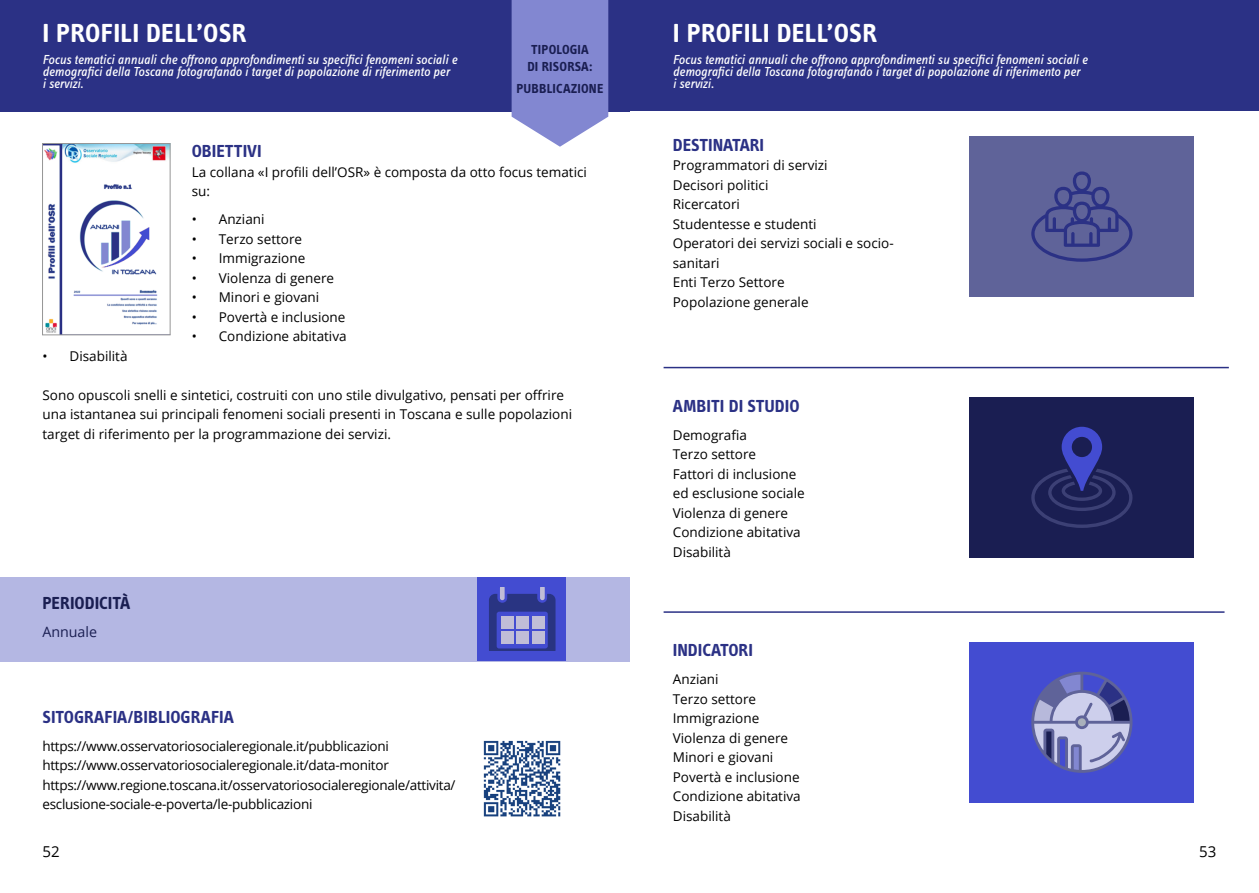
<style>
.page{position:relative;width:1259px;height:893px;background:#fff}
.page>*{position:absolute;margin:0;border:0;box-sizing:border-box;transform-origin:0 0}
.TITOLO_scheda{font:700 27px "Info Text Pro";letter-spacing:.01em;color:#fff}
.titolo_SEZIONE_scheda_blu{font:700 18px "Info Text Pro";color:#2b3185}
.titolo_SEZIONE_scheda_blu-2{font:700 18px "Info Text Pro";color:#1a1e52}
.t1{font:15px "Open Sans";color:#000}
.CORPO_DEL_TESTO{font:14.25px "Open Sans";color:#1a1e52}
.CORPO_DEL_TESTO-2{font:13.5px/19.5px "Open Sans";color:#000}
.SOTTOTITOLO_scheda_TRE_righe{font:italic 13.5px/12px "Info Text Pro";letter-spacing:-.005em;color:#fff}
.CORPO_DEL_TESTO-3{font:13.5px/19.5px "Open Sans";letter-spacing:-.02em;color:#000}
.titolo_SEZIONE_scheda_blu-3{font:13.5px/19.5px "Open Sans";color:#000}
.testo_LINGUETTA_blu{font:700 13.5px "Info Text Pro";letter-spacing:.01em;color:#1a1e52}
</style>
<div class="page">
<div style="left:969px;top:397px;width:225px;height:160px;background:#1a1e52"></div>
<svg style="left:1031px;top:427px;width:101px;height:101px"></svg>
<div style="left:0;top:577px;width:629px;height:85px;background:#b4b7e3"></div>
<div style="left:0;top:0;width:629px;height:111px;background:#2b3185"></div>
<svg style="left:511px;top:0;width:97px;height:147px;background:#8e93d5"></svg>
<img style="left:44px;top:145px;width:124px;height:188px">
<div style="left:42px;top:143px;width:128px;height:192px;border:1px solid #969696"></div>
<img style="left:483px;top:740px;width:78px;height:77px">
<div style="left:477px;top:578px;width:89px;height:83px;background:#434cd1"></div>
<svg style="left:489px;top:587px;width:66px;height:64px"></svg>
<div style="left:501px;top:616px;width:12px;height:12px;background:#c0bdd7"></div>
<div style="left:516px;top:616px;width:12px;height:12px;background:#c0bdd7"></div>
<div style="left:501px;top:631px;width:12px;height:13px;background:#c0bdd7"></div>
<div style="left:516px;top:631px;width:12px;height:13px;background:#c0bdd7"></div>
<div style="left:532px;top:616px;width:12px;height:12px;background:#c0bdd7"></div>
<div style="left:532px;top:631px;width:12px;height:13px;background:#c0bdd7"></div>
<div style="left:630px;top:1px;width:629px;height:110px;background:#2b3185"></div>
<hr style="left:663px;top:367px;width:565px;height:1px;background:#2b3185">
<hr style="left:663px;top:611px;width:561px;height:2px;background:#2b3185">
<div style="left:969px;top:137px;width:225px;height:160px;background:#5f6399"></div>
<svg style="left:1031px;top:171px;width:101px;height:91px"></svg>
<div style="left:969px;top:642px;width:225px;height:160px;background:#434cd1"></div>
<svg style="left:1031px;top:672px;width:101px;height:101px"></svg>
<p class="TITOLO_scheda" style="left:42px;top:16px;width:206px">I PROFILI DELL’OSR</p>
<p class="SOTTOTITOLO_scheda_TRE_righe" style="left:42px;top:53px;width:416px">Focus tematici annuali che offrono approfondimenti su specifici fenomeni sociali e demografici della Toscana fotografando i target di popolazione di riferimento per<br>i servizi.</p>
<p class="testo_LINGUETTA_blu" style="left:531px;top:42px;width:59px">TIPOLOGIA</p>
<p class="testo_LINGUETTA_blu" style="left:527px;top:58px;width:67px">DI RISORSA:</p>
<p class="testo_LINGUETTA_blu" style="left:516px;top:81px;width:88px">PUBBLICAZIONE</p>
<p class="titolo_SEZIONE_scheda_blu" style="left:192px;top:140px;width:71px">OBIETTIVI</p>
<p class="titolo_SEZIONE_scheda_blu-3" style="left:192px;top:162px;width:397px">La collana «I profili dell’OSR» è composta da otto focus tematici su:</p>
<p class="CORPO_DEL_TESTO-2" style="left:192px;top:209px;width:74px">• Anziani</p>
<p class="CORPO_DEL_TESTO-2" style="left:192px;top:229px;width:112px">• Terzo settore</p>
<p class="CORPO_DEL_TESTO-2" style="left:192px;top:248px;width:115px">• Immigrazione</p>
<p class="CORPO_DEL_TESTO-2" style="left:192px;top:268px;width:144px">• Violenza di genere</p>
<p class="CORPO_DEL_TESTO-2" style="left:192px;top:287px;width:129px">• Minori e giovani</p>
<p class="CORPO_DEL_TESTO-2" style="left:192px;top:307px;width:155px">• Povertà e inclusione</p>
<p class="CORPO_DEL_TESTO-2" style="left:192px;top:326px;width:156px">• Condizione abitativa</p>
<p class="CORPO_DEL_TESTO-2" style="left:43px;top:346px;width:86px">• Disabilità</p>
<p class="CORPO_DEL_TESTO-2" style="left:43px;top:385px;width:531px">Sono opuscoli snelli e sintetici, costruiti con uno stile divulgativo, pensati per offrire una istantanea sui principali fenomeni sociali presenti in Toscana e sulle popolazioni target di riferimento per la programmazione dei servizi.</p>
<p class="titolo_SEZIONE_scheda_blu-2" style="left:42px;top:592px;width:89px">PERIODICITÀ</p>
<p class="CORPO_DEL_TESTO" style="left:42px;top:622px;width:56px">Annuale</p>
<p class="titolo_SEZIONE_scheda_blu" style="left:42px;top:706px;width:193px">SITOGRAFIA/BIBLIOGRAFIA</p>
<p class="CORPO_DEL_TESTO-3" style="left:42px;top:736px;width:415px">https://www.osservatoriosocialeregionale.it/pubblicazioni https://www.osservatoriosocialeregionale.it/data-monitor https://www.regione.toscana.it/osservatoriosocialeregionale/attivita/ esclusione-sociale-e-poverta/le-pubblicazioni</p>
<p class="TITOLO_scheda" style="left:673px;top:16px;width:206px">I PROFILI DELL’OSR</p>
<p class="SOTTOTITOLO_scheda_TRE_righe" style="left:673px;top:53px;width:416px">Focus tematici annuali che offrono approfondimenti su specifici fenomeni sociali e demografici della Toscana fotografando i target di popolazione di riferimento per<br>i servizi.</p>
<p class="titolo_SEZIONE_scheda_blu" style="left:673px;top:134px;width:93px">DESTINATARI</p>
<p class="titolo_SEZIONE_scheda_blu-3" style="left:673px;top:155px;width:222px">Programmatori di servizi<br>Decisori politici<br>Ricercatori<br>Studentesse e studenti<br>Operatori dei servizi sociali e socio&shy;sanitari<br>Enti Terzo Settore<br>Popolazione generale</p>
<p class="titolo_SEZIONE_scheda_blu" style="left:673px;top:395px;width:128px">AMBITI DI STUDIO</p>
<p class="CORPO_DEL_TESTO-2" style="left:673px;top:424px;width:125px">Demografia<br>Terzo settore<br>Fattori di inclusione</p>
<p class="CORPO_DEL_TESTO-2" style="left:673px;top:483px;width:133px">ed esclusione sociale<br>Violenza di genere<br>Condizione abitativa<br>Disabilità</p>
<p class="titolo_SEZIONE_scheda_blu" style="left:673px;top:639px;width:82px">INDICATORI</p>
<p class="CORPO_DEL_TESTO-2" style="left:673px;top:669px;width:129px">Anziani<br>Terzo settore<br>Immigrazione<br>Violenza di genere<br>Minori e giovani<br>Povertà e inclusione<br>Condizione abitativa<br>Disabilità</p>
<p class="t1" style="left:43px;top:841px;width:19px">52</p>
<p class="t1" style="left:1199px;top:841px;width:19px">53</p>
</div>
